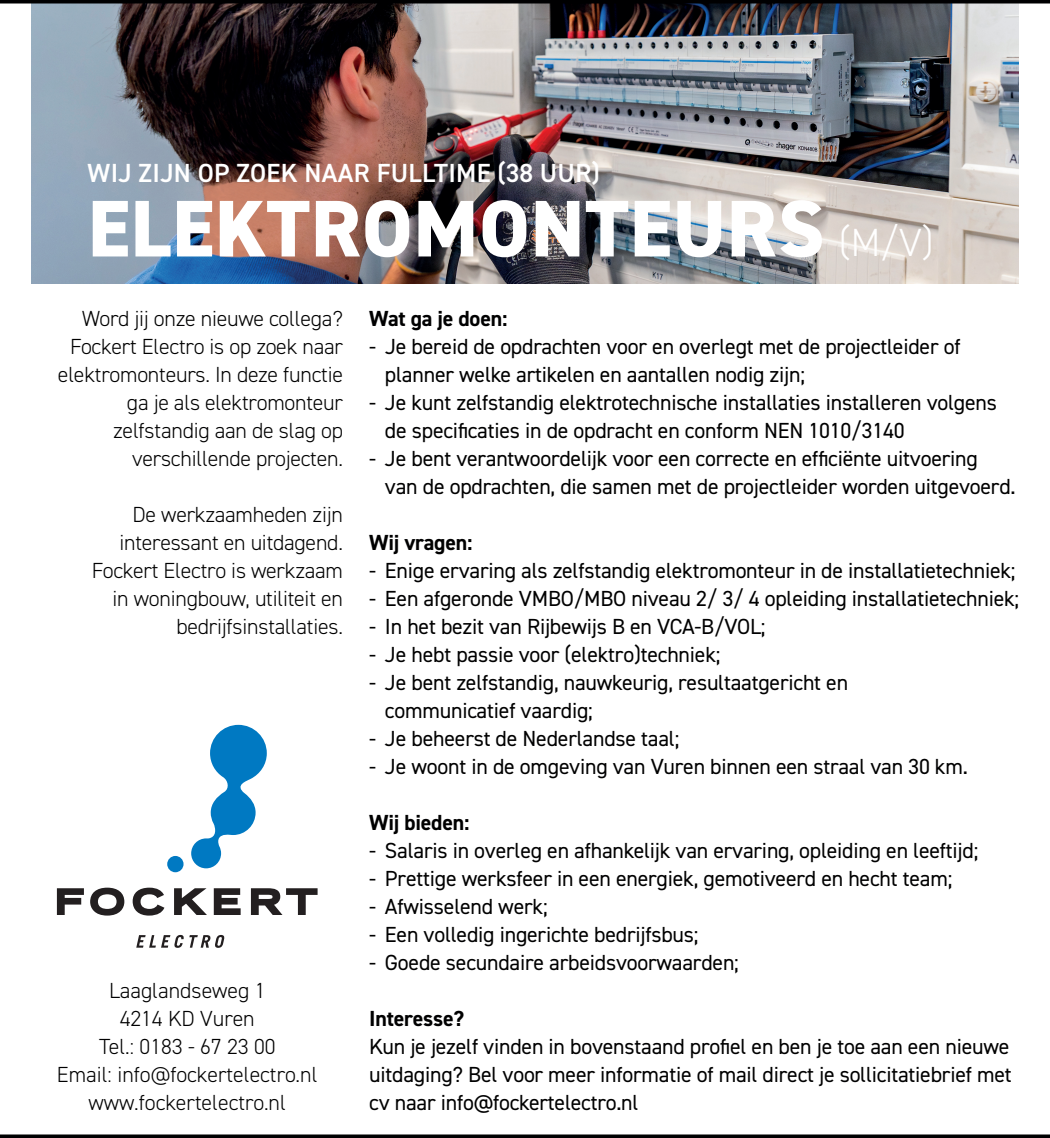
<style>
.page{position:relative;width:1050px;height:1138px;background:#fff}
.page>*{position:absolute;margin:0;border:0;box-sizing:border-box;transform-origin:0 0}
.t1{font:800 80.5px "DIN2014";letter-spacing:.01em;color:#fff}
.t2{font:600 26.25px "DIN2014";letter-spacing:.01em;color:#fff}
.t3{font:21.88px/28px "DIN2014";letter-spacing:-.01em;color:#000001}
.t4{font:300 21.88px/28px "DIN2014";letter-spacing:-.01em;color:#000001;text-align:right}
.t5{font:700 21.88px "DIN2014";letter-spacing:-.01em;color:#000001}
.s1{font-weight:300;font-size:39.38px}
</style>
<div class="page">
<img style="left:32px;top:4px;width:986px;height:280px">
<svg style="left:57px;top:888px;width:27px;height:27px"></svg>
<svg style="left:90px;top:887px;width:34px;height:28px"></svg>
<svg style="left:133px;top:887px;width:31px;height:28px"></svg>
<svg style="left:174px;top:888px;width:33px;height:27px"></svg>
<svg style="left:214px;top:888px;width:27px;height:27px"></svg>
<svg style="left:251px;top:888px;width:67px;height:27px"></svg>
<svg style="left:136px;top:935px;width:89px;height:12px"></svg>
<svg style="left:191px;top:725px;width:76px;height:143px"></svg>
<div style="left:167px;top:856px;width:17px;height:16px;background:#0079c2;border-radius:50%"></div>
<svg style="left:0;top:1134px;width:1050px;height:4px;background:#1f1f20"></svg>
<svg style="left:0;top:0;width:1050px;height:4px;background:#0b0b0d"></svg>
<p class="t2" style="left:88px;top:156px;width:514px">WIJ ZIJN OP ZOEK NAAR FULLTIME (38 UUR)</p>
<h1 class="t1" style="left:88px;top:175px;width:847px">ELEKTROMONTEURS <span class="s1">(M/V)</span></h1>
<p class="t4" style="left:58px;top:304px;width:287px">Word jij onze nieuwe collega?<br>Fockert Electro is op zoek naar elektromonteurs. In deze functie ga je als elektromonteur zelfstandig aan de slag op verschillende projecten.</p>
<p class="t4" style="left:92px;top:500px;width:253px">De werkzaamheden zijn interessant en uitdagend.<br>Fockert Electro is werkzaam in woningbouw, utiliteit en bedrijfsinstallaties.</p>
<p class="t4" style="left:57px;top:976px;width:262px;text-align:center">Laaglandseweg 1<br>4214 KD Vuren<br>Tel.: 0183 - 67 23 00<br>Email: info@fockertelectro.nl www.fockertelectro.nl</p>
<p class="t5" style="left:369px;top:303px;width:140px">Wat ga je doen:</p>
<p class="t3" style="left:385px;top:332px;width:577px;text-indent:-16px">- Je bereid de opdrachten voor en overlegt met de projectleider of planner welke artikelen en aantallen nodig zijn;</p>
<p class="t3" style="left:385px;top:388px;width:614px;text-indent:-16px">- Je kunt zelfstandig elektrotechnische installaties installeren volgens de specificaties in de opdracht en conform NEN 1010/3140</p>
<p class="t3" style="left:385px;top:444px;width:632px;text-indent:-16px">- Je bent verantwoordelijk voor een correcte en efficiënte uitvoering van de opdrachten, die samen met de projectleider worden uitgevoerd.</p>
<p class="t5" style="left:369px;top:527px;width:105px">Wij vragen:</p>
<p class="t3" style="left:369px;top:556px;width:648px">- Enige ervaring als zelfstandig elektromonteur in de installatietechniek;</p>
<p class="t3" style="left:369px;top:584px;width:652px">- Een afgeronde VMBO/MBO niveau 2/ 3/ 4 opleiding installatietechniek;</p>
<p class="t3" style="left:369px;top:612px;width:398px">- In het bezit van Rijbewijs B en VCA-B/VOL;</p>
<p class="t3" style="left:369px;top:640px;width:353px">- Je hebt passie voor (elektro)techniek;</p>
<p class="t3" style="left:385px;top:668px;width:465px;text-indent:-16px">- Je bent zelfstandig, nauwkeurig, resultaatgericht en communicatief vaardig;</p>
<p class="t3" style="left:369px;top:724px;width:312px">- Je beheerst de Nederlandse taal;</p>
<p class="t3" style="left:369px;top:752px;width:600px">- Je woont in de omgeving van Vuren binnen een straal van 30 km.</p>
<p class="t5" style="left:369px;top:807px;width:102px">Wij bieden:</p>
<p class="t3" style="left:369px;top:836px;width:611px">- Salaris in overleg en afhankelijk van ervaring, opleiding en leeftijd;</p>
<p class="t3" style="left:369px;top:864px;width:585px">- Prettige werksfeer in een energiek, gemotiveerd en hecht team;</p>
<p class="t3" style="left:369px;top:892px;width:180px">- Afwisselend werk;</p>
<p class="t3" style="left:369px;top:920px;width:331px">- Een volledig ingerichte bedrijfsbus;</p>
<p class="t3" style="left:369px;top:948px;width:371px">- Goede secundaire arbeidsvoorwaarden;</p>
<p class="t5" style="left:369px;top:1003px;width:96px">Interesse?</p>
<p class="t3" style="left:369px;top:1032px;width:644px;text-align:justify">Kun je jezelf vinden in bovenstaand profiel en ben je toe aan een nieuwe uitdaging? Bel voor meer informatie of mail direct je sollicitatiebrief met cv naar info@fockertelectro.nl</p>
</div>
